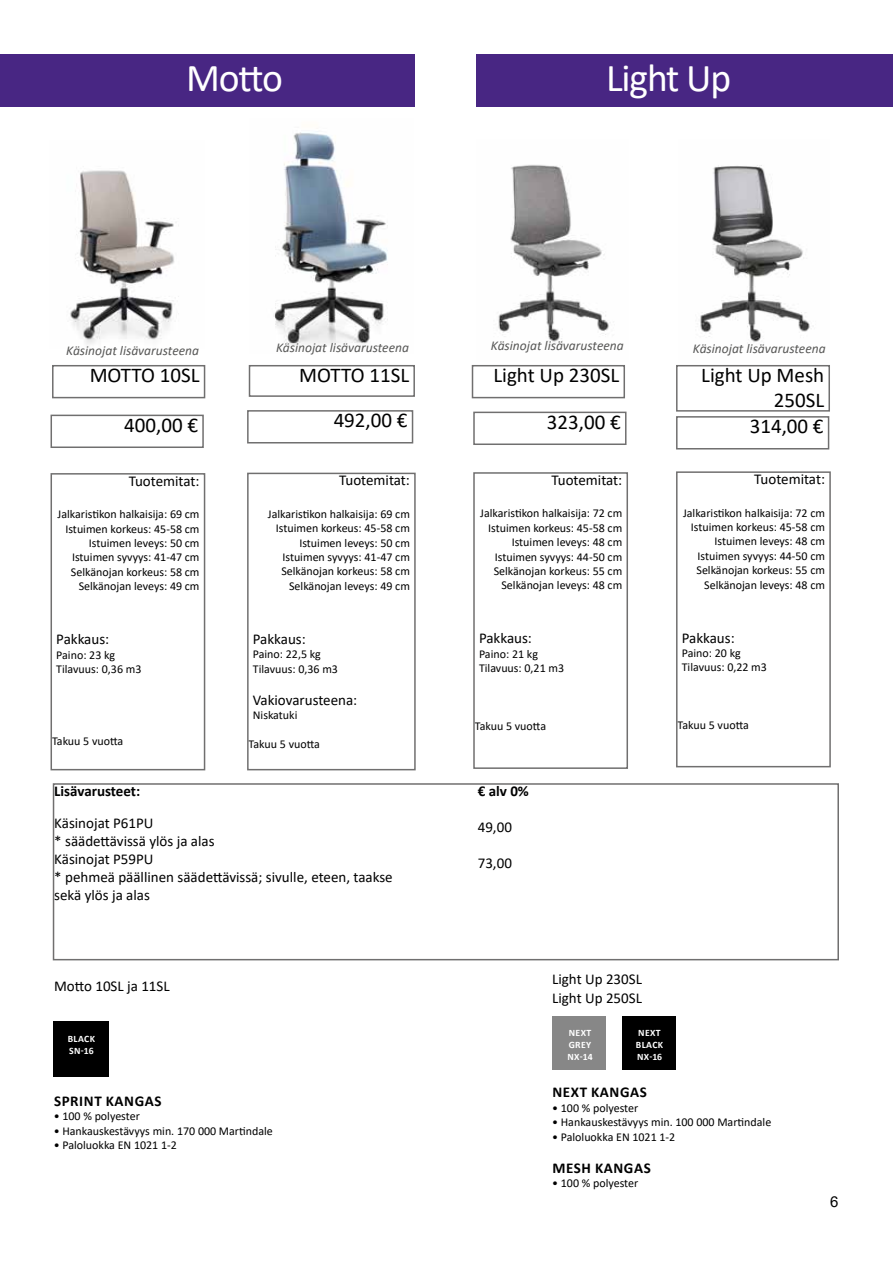
<style>
.page{position:relative;width:893px;height:1263px;background:#fff}
.page>*{position:absolute;margin:0;border:0;box-sizing:border-box;transform-origin:0 0}
.t1{font:39.6px "Calibri";letter-spacing:-.03em;color:#fff}
.t2{font:21px/25.2px "Calibri";color:#000;text-align:right}
.t3{font:15px/18px "Calibri";color:#000}
.t4{font:700 15px "Calibri";letter-spacing:.04em;color:#000}
.t5{font:700 15px "Calibri";color:#000}
.t6{font:15px "Arial";color:#000}
.t7{font:italic 13.5px "Calibri";color:#575756}
.t8{font:12px/14.4px "Calibri";color:#000;text-align:right}
.t9{font:700 9.75px/11.7px "Calibri";letter-spacing:.04em;color:#fff}
</style>
<div class="page">
<div style="left:0;top:54px;width:414px;height:52px;background:#482683"></div>
<img style="left:498px;top:164px;width:111px;height:178px">
<img style="left:273px;top:131px;width:115px;height:215px">
<img style="left:70px;top:170px;width:109px;height:174px">
<img style="left:700px;top:165px;width:110px;height:179px">
<div style="left:52px;top:365px;width:153px;height:33px;border:2px solid #706f6f"></div>
<div style="left:249px;top:365px;width:166px;height:32px;border:2px solid #706f6f"></div>
<div style="left:472px;top:365px;width:153px;height:33px;border:2px solid #706f6f"></div>
<div style="left:676px;top:365px;width:154px;height:47px;border:2px solid #706f6f"></div>
<div style="left:51px;top:415px;width:153px;height:33px;border:2px solid #706f6f"></div>
<div style="left:51px;top:473px;width:154px;height:297px;border:2px solid #706f6f"></div>
<div style="left:247px;top:410px;width:166px;height:33px;border:2px solid #706f6f"></div>
<div style="left:247px;top:473px;width:169px;height:297px;border:2px solid #706f6f"></div>
<div style="left:473px;top:412px;width:153px;height:33px;border:2px solid #706f6f"></div>
<div style="left:473px;top:472px;width:155px;height:297px;border:2px solid #706f6f"></div>
<div style="left:676px;top:416px;width:153px;height:33px;border:2px solid #706f6f"></div>
<div style="left:676px;top:471px;width:155px;height:296px;border:2px solid #706f6f"></div>
<div style="left:552px;top:1016px;width:54px;height:54px;background:#878787"></div>
<div style="left:54px;top:1021px;width:55px;height:56px;background:#000"></div>
<div style="left:476px;top:54px;width:417px;height:52px;background:#482683"></div>
<div style="left:53px;top:783px;width:786px;height:177px;border:2px solid #706f6f"></div>
<div style="left:622px;top:1016px;width:54px;height:54px;background:#000"></div>
<h1 class="t1" style="left:186px;top:50px;width:98px">Motto</h1>
<h1 class="t1" style="left:606px;top:50px;width:126px">Light Up</h1>
<p class="t7" style="left:66px;top:341px;width:134px">Käsinojat lisävarusteena</p>
<p class="t7" style="left:276px;top:339px;width:134px">Käsinojat lisävarusteena</p>
<p class="t7" style="left:491px;top:336px;width:134px">Käsinojat lisävarusteena</p>
<p class="t7" style="left:693px;top:339px;width:134px">Käsinojat lisävarusteena</p>
<h2 class="t2" style="left:90px;top:362px;width:111px">MOTTO 10SL</h2>
<h2 class="t2" style="left:299px;top:362px;width:111px">MOTTO 11SL</h2>
<h2 class="t2" style="left:493px;top:362px;width:127px">Light Up 230SL</h2>
<h2 class="t2" style="left:701px;top:362px;width:125px">Light Up Mesh<br>250SL</h2>
<h2 class="t2" style="left:124px;top:412px;width:75px">400,00 €</h2>
<h2 class="t2" style="left:334px;top:407px;width:75px">492,00 €</h2>
<h2 class="t2" style="left:547px;top:409px;width:75px">323,00 €</h2>
<h2 class="t2" style="left:750px;top:413px;width:75px">314,00 €</h2>
<p class="t3" style="left:754px;top:470px;width:72px">Tuotemitat:</p>
<p class="t8" style="left:683px;top:505px;width:144px">Jalkaristikon halkaisija: 72 cm<br>Istuimen korkeus: 45-58 cm<br>Istuimen leveys: 48 cm<br>Istuimen syvyys: 44-50 cm<br>Selkänojan korkeus: 55 cm<br>Selkänojan leveys: 48 cm</p>
<p class="t3" style="left:551px;top:471px;width:72px">Tuotemitat:</p>
<p class="t8" style="left:480px;top:506px;width:144px">Jalkaristikon halkaisija: 72 cm<br>Istuimen korkeus: 45-58 cm<br>Istuimen leveys: 48 cm<br>Istuimen syvyys: 44-50 cm<br>Selkänojan korkeus: 55 cm<br>Selkänojan leveys: 48 cm</p>
<p class="t3" style="left:339px;top:471px;width:72px">Tuotemitat:</p>
<p class="t8" style="left:268px;top:506px;width:144px">Jalkaristikon halkaisija: 69 cm<br>Istuimen korkeus: 45-58 cm<br>Istuimen leveys: 50 cm<br>Istuimen syvyys: 41-47 cm<br>Selkänojan korkeus: 58 cm<br>Selkänojan leveys: 49 cm</p>
<p class="t3" style="left:129px;top:471px;width:72px">Tuotemitat:</p>
<p class="t8" style="left:58px;top:507px;width:144px">Jalkaristikon halkaisija: 69 cm<br>Istuimen korkeus: 45-58 cm<br>Istuimen leveys: 50 cm<br>Istuimen syvyys: 41-47 cm<br>Selkänojan korkeus: 58 cm<br>Selkänojan leveys: 49 cm</p>
<p class="t3" style="left:56px;top:630px;width:54px">Pakkaus:</p>
<p class="t8" style="left:56px;top:647px;width:87px;text-align:left">Paino: 23 kg<br>Tilavuus: 0,36 m3</p>
<p class="t8" style="left:52px;top:733px;width:73px">Takuu 5 vuotta</p>
<p class="t3" style="left:253px;top:629px;width:54px">Pakkaus:</p>
<p class="t8" style="left:253px;top:647px;width:87px;text-align:left">Paino: 22,5 kg<br>Tilavuus: 0,36 m3</p>
<p class="t3" style="left:253px;top:691px;width:106px">Vakiovarusteena:</p>
<p class="t8" style="left:253px;top:708px;width:46px">Niskatuki</p>
<p class="t8" style="left:249px;top:737px;width:73px">Takuu 5 vuotta</p>
<p class="t5" style="left:54px;top:780px;width:88px">Lisävarusteet:</p>
<p class="t3" style="left:54px;top:814px;width:340px">Käsinojat P61PU<br>* säädettävissä ylös ja alas<br>Käsinojat P59PU<br>* pehmeä päällinen säädettävissä; sivulle, eteen, taakse sekä ylös ja alas</p>
<p class="t3" style="left:479px;top:629px;width:54px">Pakkaus:</p>
<p class="t8" style="left:479px;top:646px;width:87px;text-align:left">Paino: 21 kg<br>Tilavuus: 0,21 m3</p>
<p class="t8" style="left:475px;top:718px;width:73px">Takuu 5 vuotta</p>
<p class="t4" style="left:478px;top:780px;width:53px">€ alv 0%</p>
<p class="t3" style="left:478px;top:818px;width:36px">49,00</p>
<p class="t3" style="left:478px;top:854px;width:36px">73,00</p>
<p class="t3" style="left:682px;top:628px;width:54px">Pakkaus:</p>
<p class="t8" style="left:682px;top:645px;width:87px;text-align:left">Paino: 20 kg<br>Tilavuus: 0,22 m3</p>
<p class="t8" style="left:677px;top:717px;width:73px">Takuu 5 vuotta</p>
<p class="t3" style="left:54px;top:976px;width:117px">Motto 10SL ja 11SL</p>
<p class="t3" style="left:552px;top:970px;width:91px">Light Up 230SL<br>Light Up 250SL</p>
<p class="t9" style="left:68px;top:1033px;width:29px">BLACK<br>SN-16</p>
<p class="t9" style="left:567px;top:1027px;width:27px">NEXT<br>GREY<br>NX-14</p>
<p class="t9" style="left:636px;top:1027px;width:29px">NEXT<br>BLACK<br>NX-16</p>
<p class="t4" style="left:54px;top:1090px;width:109px">SPRINT KANGAS</p>
<p class="t8" style="left:54px;top:1109px;width:88px">• 100 % polyester</p>
<p class="t8" style="left:54px;top:1123px;width:221px">• Hankauskestävyys min. 170 000 Martindale</p>
<p class="t8" style="left:54px;top:1138px;width:125px">• Paloluokka EN 1021 1-2</p>
<p class="t4" style="left:552px;top:1082px;width:96px">NEXT KANGAS</p>
<p class="t8" style="left:552px;top:1100px;width:88px">• 100 % polyester</p>
<p class="t8" style="left:552px;top:1115px;width:221px">• Hankauskestävyys min. 100 000 Martindale</p>
<p class="t8" style="left:552px;top:1129px;width:125px">• Paloluokka EN 1021 1-2</p>
<p class="t4" style="left:552px;top:1157px;width:100px">MESH KANGAS</p>
<p class="t8" style="left:552px;top:1176px;width:88px">• 100 % polyester</p>
<p class="t6" style="left:830px;top:1191px;width:10px">6</p>
</div>
